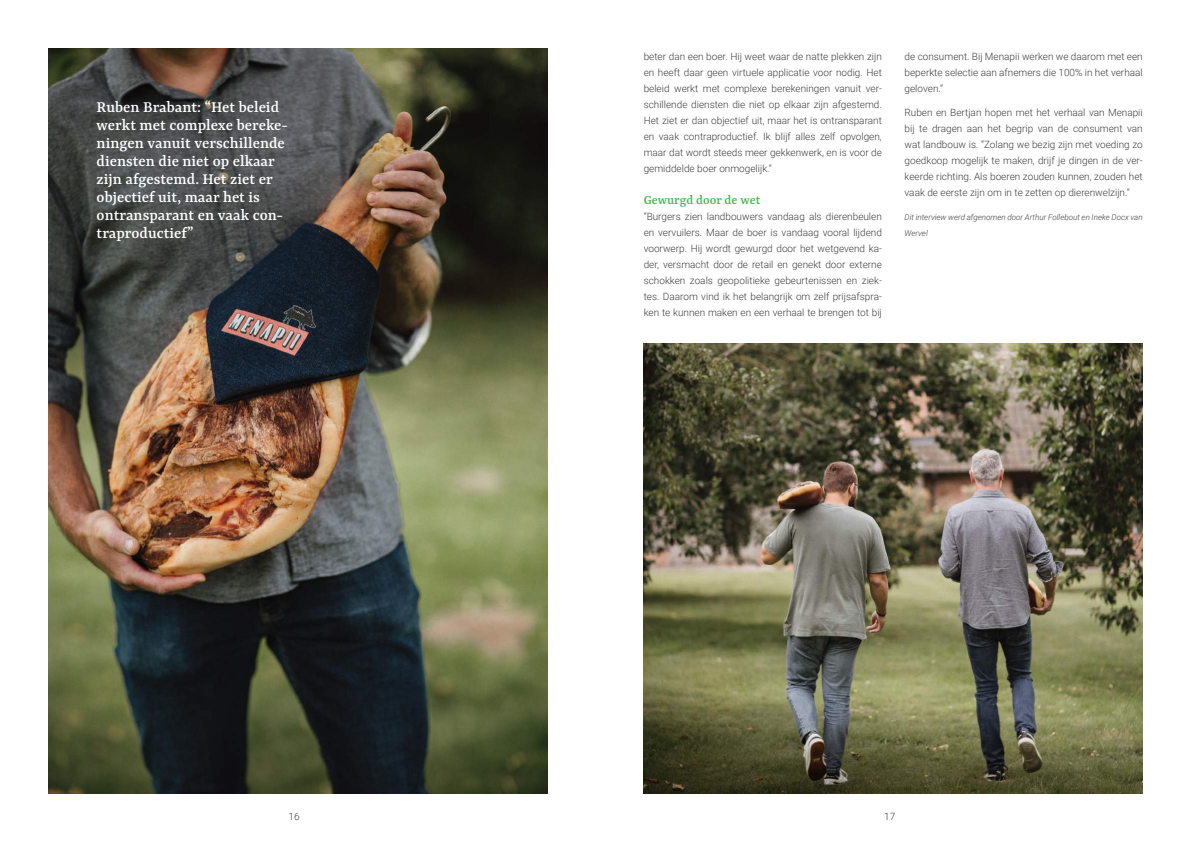
<style>
.page{position:relative;width:1191px;height:842px;background:#fff}
.page>*{position:absolute;margin:0;border:0;box-sizing:border-box;transform-origin:0 0}
.t1{font:500 17px/18px "Yrsa";color:#fff}
.t2{font:500 14px "Yrsa";color:#42b649}
.t3{font:300 10px/16px "Roboto";color:#3e3e3f;text-align:justify}
.t4{font:italic 300 8px/16px "Roboto";color:#3e3e3f}
</style>
<div class="page">
<img style="left:48px;top:48px;width:499px;height:746px">
<img style="left:643px;top:343px;width:499px;height:451px">
<h1 class="t1" style="left:97px;top:99px;width:193px">Ruben Brabant: “Het beleid werkt met complexe bereke&shy;ningen vanuit verschillende diensten die niet op elkaar zijn afgestemd. Het ziet er objectief uit, maar het is ontransparant en vaak con&shy;traproductief”</h1>
<p class="t3" style="left:643px;top:48px;width:240px">beter dan een boer. Hij weet waar de natte plekken zijn en heeft daar geen virtuele applicatie voor nodig. Het beleid werkt met complexe berekeningen vanuit ver&shy;schillende diensten die niet op elkaar zijn afgestemd.<br>Het ziet er dan objectief uit, maar het is ontransparant en vaak contraproductief. Ik blijf alles zelf opvolgen, maar dat wordt steeds meer gekkenwerk, en is voor de gemiddelde boer onmogelijk.”</p>
<h2 class="t2" style="left:643px;top:192px;width:118px">Gewurgd door de wet</h2>
<p class="t3" style="left:643px;top:208px;width:240px">“Burgers zien landbouwers vandaag als dierenbeulen en vervuilers. Maar de boer is vandaag vooral lijdend voorwerp. Hij wordt gewurgd door het wetgevend ka&shy;der, versmacht door de retail en genekt door externe schokken zoals geopolitieke gebeurtenissen en ziek&shy;tes. Daarom vind ik het belangrijk om zelf prijsafspra&shy;ken te kunnen maken en een verhaal te brengen tot bij</p>
<p class="t3" style="left:904px;top:48px;width:240px">de consument. Bij Menapii werken we daarom met een beperkte selectie aan afnemers die 100% in het verhaal geloven.”</p>
<p class="t3" style="left:904px;top:104px;width:240px">Ruben en Bertjan hopen met het verhaal van Menapii bij te dragen aan het begrip van de consument van wat landbouw is. “Zolang we bezig zijn met voeding zo goedkoop mogelijk te maken, drijf je dingen in de ver&shy;keerde richting. Als boeren zouden kunnen, zouden het vaak de eerste zijn om in te zetten op dierenwelzijn.”</p>
<p class="t4" style="left:904px;top:209px;width:240px">Dit interview werd afgenomen door Arthur Follebout en Ineke Docx van<br>Wervel</p>
<p class="t3" style="left:289px;top:808px;width:13px">16</p>
<p class="t3" style="left:884px;top:808px;width:13px">17</p>
</div>
